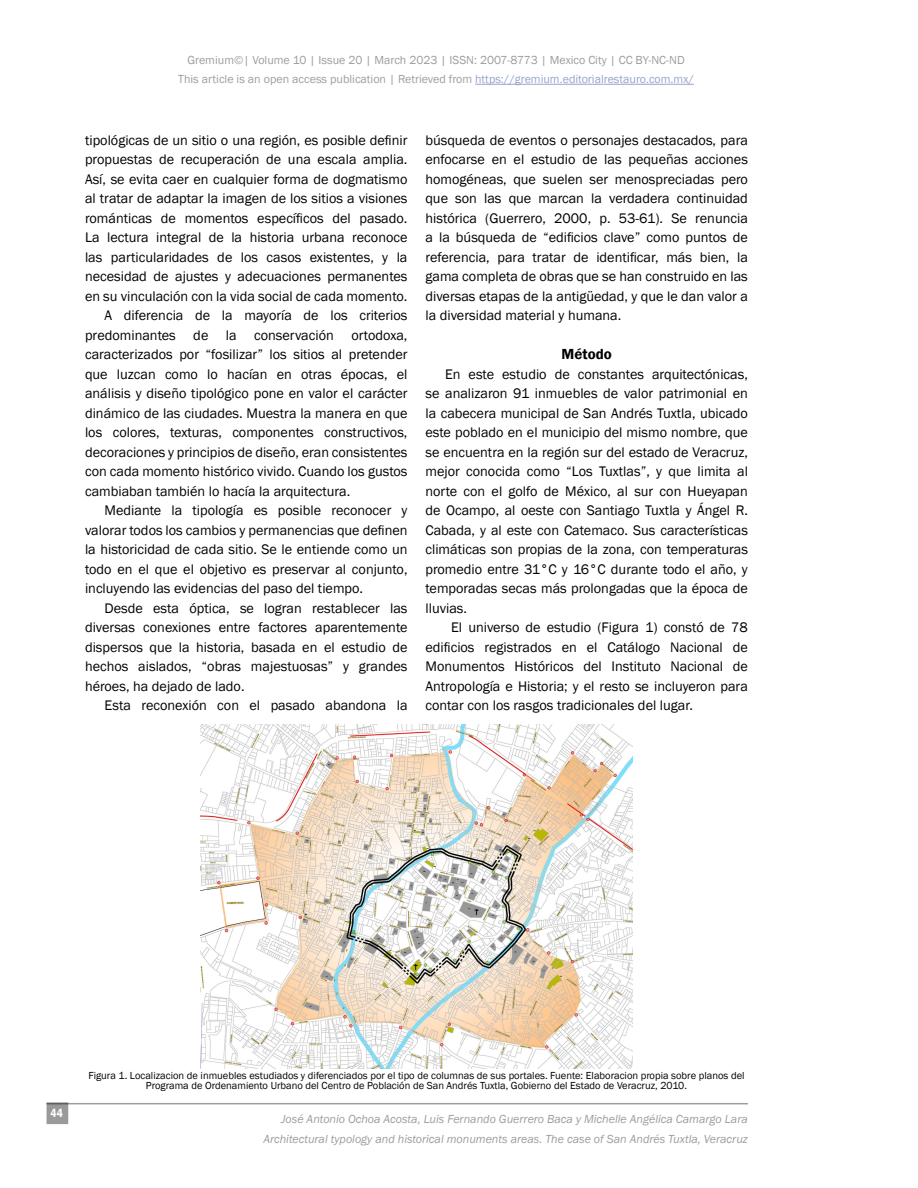
<style>
.page{position:relative;width:918px;height:1188px;background:#fff}
.page>*{position:absolute;margin:0;border:0;box-sizing:border-box;transform-origin:0 0}
.t1{font:600 15px "Franklin Gothic";color:#000}
.t2{font:14.25px/19.5px "Franklin Gothic";color:#000;text-align:justify}
.t3{font:12px/19.5px "Franklin Gothic";color:#9d9d9c;text-align:center}
.t4{font:italic 12px/19.5px "Franklin Gothic";color:#9d9d9c;text-align:right}
.t5{font:600 condensed 12px "Franklin Gothic";color:#fff}
.t6{font:10.5px/10.5px "Franklin Gothic";color:#000;text-align:center}
.s1{color:#95a4cd}
</style>
<div class="page">
<hr style="left:475px;top:84px;width:219px;height:1px;background:#95a4cd">
<hr style="left:46px;top:1103px;width:702px;height:1px;background:#9d9d9c">
<div style="left:47px;top:1103px;width:21px;height:20px;background:#9a9a9a"></div>
<img style="left:200px;top:724px;width:433px;height:344px">
<p class="t3" style="left:178px;top:50px;width:517px">Gremium©| Volume 10 | Issue 20 | March 2023 | ISSN: 2007-8773 | Mexico City | CC BY-NC-ND<br>This article is an open access publication | Retrieved from <span class="s1">https://gremium.editorialrestauro.com.mx/</span></p>
<p class="t2" style="left:85px;top:131px;width:324px">tipológicas de un sitio o una región, es posible definir</p>
<p class="t2" style="left:85px;top:150px;width:324px">propuestas de recuperación de una escala amplia.</p>
<p class="t2" style="left:85px;top:170px;width:324px">Así, se evita caer en cualquier forma de dogmatismo</p>
<p class="t2" style="left:85px;top:189px;width:324px">al tratar de adaptar la imagen de los sitios a visiones</p>
<p class="t2" style="left:85px;top:209px;width:324px">románticas de momentos específicos del pasado.</p>
<p class="t2" style="left:85px;top:228px;width:324px">La lectura integral de la historia urbana reconoce</p>
<p class="t2" style="left:85px;top:248px;width:324px">las particularidades de los casos existentes, y la</p>
<p class="t2" style="left:85px;top:267px;width:324px">necesidad de ajustes y adecuaciones permanentes</p>
<p class="t2" style="left:85px;top:287px;width:324px">en su vinculación con la vida social de cada momento.</p>
<p class="t2" style="left:105px;top:306px;width:304px">A diferencia de la mayoría de los criterios</p>
<p class="t2" style="left:85px;top:326px;width:324px">predominantes de la conservación ortodoxa,</p>
<p class="t2" style="left:85px;top:345px;width:324px">caracterizados por “fosilizar” los sitios al pretender</p>
<p class="t2" style="left:85px;top:365px;width:324px">que luzcan como lo hacían en otras épocas, el</p>
<p class="t2" style="left:85px;top:384px;width:324px">análisis y diseño tipológico pone en valor el carácter</p>
<p class="t2" style="left:85px;top:404px;width:324px">dinámico de las ciudades. Muestra la manera en que</p>
<p class="t2" style="left:85px;top:423px;width:324px">los colores, texturas, componentes constructivos,</p>
<p class="t2" style="left:85px;top:443px;width:324px">decoraciones y principios de diseño, eran consistentes</p>
<p class="t2" style="left:85px;top:462px;width:324px">con cada momento histórico vivido. Cuando los gustos</p>
<p class="t2" style="left:85px;top:482px;width:267px">cambiaban también lo hacía la arquitectura.</p>
<p class="t2" style="left:105px;top:501px;width:304px">Mediante la tipología es posible reconocer y</p>
<p class="t2" style="left:85px;top:521px;width:324px">valorar todos los cambios y permanencias que definen</p>
<p class="t2" style="left:85px;top:540px;width:324px">la historicidad de cada sitio. Se le entiende como un</p>
<p class="t2" style="left:85px;top:560px;width:324px">todo en el que el objetivo es preservar al conjunto,</p>
<p class="t2" style="left:85px;top:579px;width:280px">incluyendo las evidencias del paso del tiempo.</p>
<p class="t2" style="left:105px;top:599px;width:304px">Desde esta óptica, se logran restablecer las</p>
<p class="t2" style="left:85px;top:618px;width:324px">diversas conexiones entre factores aparentemente</p>
<p class="t2" style="left:85px;top:637px;width:324px">dispersos que la historia, basada en el estudio de</p>
<p class="t2" style="left:85px;top:657px;width:324px">hechos aislados, “obras majestuosas” y grandes</p>
<p class="t2" style="left:85px;top:676px;width:161px">héroes, ha dejado de lado.</p>
<p class="t2" style="left:105px;top:696px;width:304px">Esta reconexión con el pasado abandona la</p>
<p class="t2" style="left:425px;top:131px;width:324px">búsqueda de eventos o personajes destacados, para enfocarse en el estudio de las pequeñas acciones homogéneas, que suelen ser menospreciadas pero que son las que marcan la verdadera continuidad histórica (Guerrero, 2000, p. 53-61). Se renuncia a la búsqueda de “edificios clave” como puntos de referencia, para tratar de identificar, más bien, la gama completa de obras que se han construido en las diversas etapas de la antigüedad, y que le dan valor a la diversidad material y humana.</p>
<p class="t1" style="left:562px;top:345px;width:52px">Método</p>
<p class="t2" style="left:425px;top:365px;width:324px;text-indent:20px">En este estudio de constantes arquitectónicas, se analizaron 91 inmuebles de valor patrimonial en la cabecera municipal de San Andrés Tuxtla, ubicado este poblado en el municipio del mismo nombre, que se encuentra en la región sur del estado de Veracruz, mejor conocida como “Los Tuxtlas”, y que limita al norte con el golfo de México, al sur con Hueyapan de Ocampo, al oeste con Santiago Tuxtla y Ángel R.<br>Cabada, y al este con Catemaco. Sus características climáticas son propias de la zona, con temperaturas promedio entre 31°C y 16°C durante todo el año, y temporadas secas más prolongadas que la época de lluvias.</p>
<p class="t2" style="left:425px;top:618px;width:324px;text-indent:26px">El universo de estudio (Figura 1) constó de 78 edificios registrados en el Catálogo Nacional de Monumentos Históricos del Instituto Nacional de Antropología e Historia; y el resto se incluyeron para contar con los rasgos tradicionales del lugar.</p>
<p class="t5" style="left:50px;top:1105px;width:14px">44</p>
<p class="t6" style="left:88px;top:1070px;width:658px">Figura 1. Localizacion de inmuebles estudiados y diferenciados por el tipo de columnas de sus portales. Fuente: Elaboracion propia sobre planos del<br>Programa de Ordenamiento Urbano del Centro de Población de San Andrés Tuxtla, Gobierno del Estado de Veracruz, 2010.</p>
<p class="t4" style="left:263px;top:1110px;width:486px">José Antonio Ochoa Acosta, Luis Fernando Guerrero Baca y Michelle Angélica Camargo Lara<br>Architectural typology and historical monuments areas. The case of San Andrés Tuxtla, Veracruz</p>
</div>
